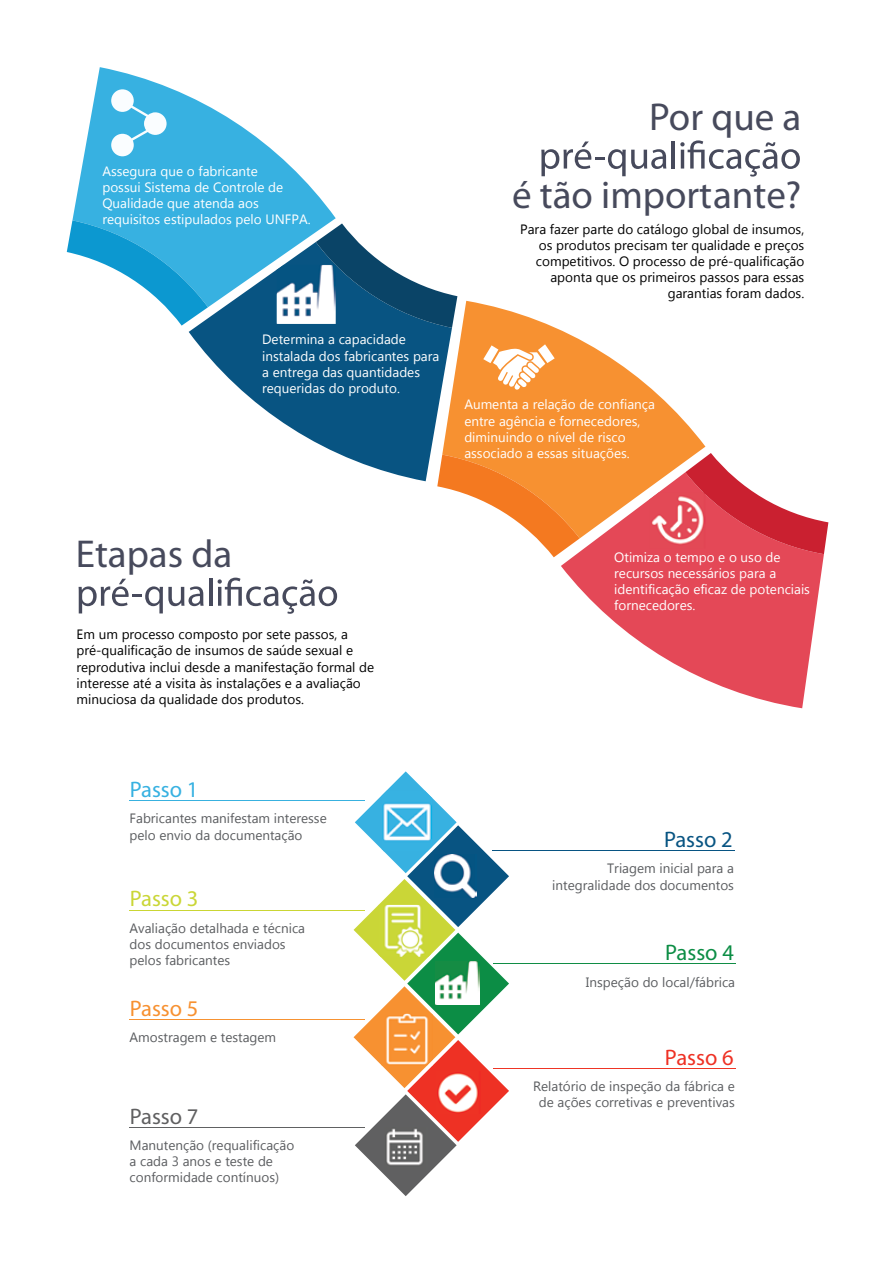
<style>
.page{position:relative;width:893px;height:1263px;background:#fff}
.page>*{position:absolute;margin:0;border:0;box-sizing:border-box;transform-origin:0 0}
.t1{font:39px/78px "Myriad Pro";color:#474a5c;text-align:right}
.t2{font:22.5px "Myriad Pro";color:#37b1e1}
.t3{font:22.5px "Myriad Pro";color:#cad637}
.t4{font:22.5px "Myriad Pro";color:#f79131}
.t5{font:22.5px "Myriad Pro";color:#606061}
.t6{font:22.5px "Myriad Pro";color:#085482}
.t7{font:22.5px "Myriad Pro";color:#0c8d45}
.t8{font:22.5px "Myriad Pro";color:#ee3124}
.t9{font:13.5px/16.2px "Lao UI";color:#fff}
.t10{font:13.5px/16.2px "Lao UI";color:#000}
.t11{font:13.5px/16.2px "Lao UI";color:#5b5d60}
</style>
<div class="page">
<svg style="left:72px;top:67px;width:264px;height:175px;fill:#37b1e1"></svg>
<svg style="left:67px;top:220px;width:141px;height:106px"></svg>
<svg style="left:189px;top:242px;width:253px;height:239px;fill:#085482"></svg>
<svg style="left:442px;top:301px;width:263px;height:171px;fill:#f79131"></svg>
<svg style="left:437px;top:455px;width:143px;height:102px"></svg>
<svg style="left:561px;top:472px;width:263px;height:236px;fill:#e44857"></svg>
<svg style="left:541px;top:141px;width:125px;height:35px"></svg>
<hr style="left:672px;top:141px;width:3px;height:28px;background:#474a5c">
<svg style="left:680px;top:140px;width:120px;height:37px"></svg>
<svg style="left:111px;top:89px;width:56px;height:67px"></svg>
<img style="left:277px;top:265px;width:39px;height:59px">
<svg style="left:316px;top:223px;width:141px;height:105px"></svg>
<svg style="left:483px;top:344px;width:72px;height:46px"></svg>
<img style="left:649px;top:492px;width:36px;height:56px">
<svg style="left:685px;top:453px;width:143px;height:101px"></svg>
<svg style="left:79px;top:579px;width:125px;height:34px"></svg>
<hr style="left:209px;top:578px;width:3px;height:28px;background:#474a5c">
<svg style="left:218px;top:578px;width:119px;height:36px"></svg>
<svg style="left:354px;top:771px;width:155px;height:425px"></svg>
<img style="left:436px;top:1072px;width:44px;height:42px">
<img style="left:385px;top:1127px;width:43px;height:43px">
<hr style="left:129px;top:800px;width:235px;height:1px;background:#38b1df">
<hr style="left:129px;top:910px;width:235px;height:1px;background:#cad634">
<hr style="left:129px;top:1019px;width:235px;height:1px;background:#f79231">
<hr style="left:129px;top:1127px;width:235px;height:1px;background:#606162">
<hr style="left:492px;top:850px;width:242px;height:1px;background:#075483">
<hr style="left:493px;top:964px;width:243px;height:1px;background:#108d45">
<hr style="left:493px;top:1068px;width:242px;height:1px;background:#ee3525">
<p class="t9" style="left:102px;top:162px;width:210px">Assegura que o fabricante<br>possui Sistema de Controle de<br>Qualidade que atenda aos requisitos estipulados pelo UNFPA.</p>
<p class="t9" style="left:262px;top:331px;width:179px">Determina a capacidade instalada dos fabricantes para a entrega das quantidades requeridas do produto.</p>
<h1 class="t1" style="left:512px;top:78px;width:291px">Por que a<br>é tão importante?</h1>
<p class="t10" style="left:520px;top:220px;width:286px;text-align:right">Para fazer parte do catálogo global de insumos, os produtos precisam ter qualidade e preços competitivos. O processo de pré-qualificação aponta que os primeiros passos para essas garantias foram dados.</p>
<p class="t9" style="left:464px;top:396px;width:192px">Aumenta a relação de confiança entre agência e fornecedores, diminuindo o nível de risco associado a essas situações.</p>
<h1 class="t1" style="left:76px;top:515px;width:158px">Etapas da</h1>
<p class="t10" style="left:77px;top:626px;width:299px">Em um processo composto por sete passos, a pré-qualificação de insumos de saúde sexual e reprodutiva inclui desde a manifestação formal de interesse até a visita às instalações e a avaliação minuciosa da qualidade dos produtos.</p>
<h2 class="t2" style="left:130px;top:777px;width:70px">Passo 1</h2>
<p class="t11" style="left:130px;top:810px;width:199px">Fabricantes manifestam interesse pelo envio da documentação</p>
<h2 class="t3" style="left:130px;top:887px;width:70px">Passo 3</h2>
<p class="t11" style="left:130px;top:919px;width:177px">Avaliação detalhada e técnica dos documentos enviados pelos fabricantes</p>
<h2 class="t4" style="left:130px;top:996px;width:70px">Passo 5</h2>
<p class="t11" style="left:130px;top:1029px;width:148px">Amostragem e testagem</p>
<h2 class="t5" style="left:130px;top:1104px;width:70px">Passo 7</h2>
<p class="t11" style="left:130px;top:1136px;width:166px">Manutenção (requalificação a cada 3 anos e teste de conformidade contínuos)</p>
<p class="t9" style="left:614px;top:548px;width:197px">Otimiza o tempo e o uso de recursos necessários para a identificação eficaz de potenciais fornecedores.</p>
<h2 class="t6" style="left:664px;top:827px;width:70px">Passo 2</h2>
<p class="t11" style="left:552px;top:860px;width:183px;text-align:right">Triagem inicial para a integralidade dos documentos</p>
<h2 class="t7" style="left:665px;top:940px;width:70px">Passo 4</h2>
<p class="t11" style="left:586px;top:973px;width:151px">Inspeção do local/fábrica</p>
<h2 class="t8" style="left:665px;top:1045px;width:70px">Passo 6</h2>
<p class="t11" style="left:533px;top:1077px;width:203px;text-align:center">Relatório de inspeção da fábrica e de ações corretivas e preventivas</p>
</div>
